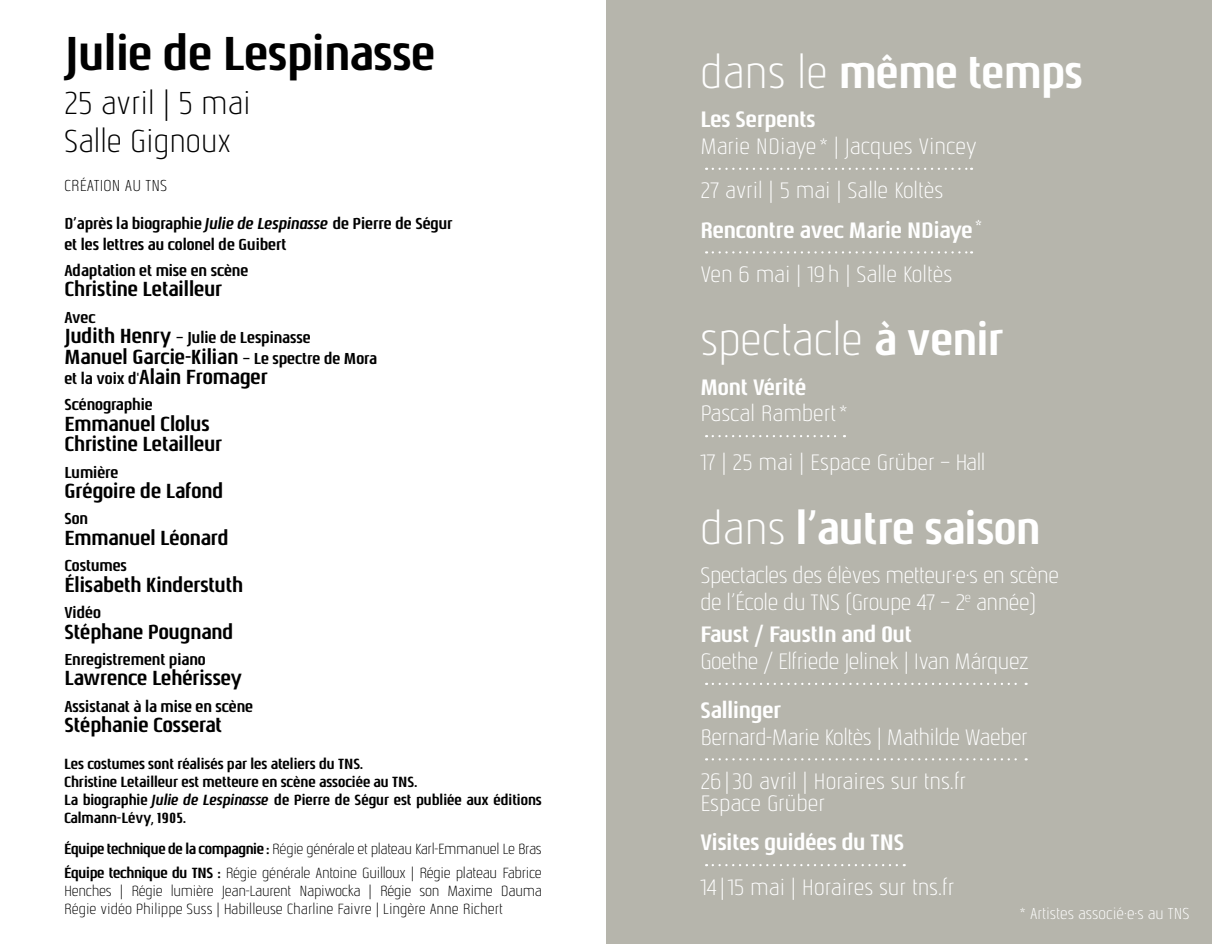
<style>
.page{position:relative;width:1212px;height:944px;background:#fff}
.page>*{position:absolute;margin:0;border:0;box-sizing:border-box;transform-origin:0 0}
.t1{font:700 47.25px "Nautikka";color:#000}
.t2{font:700 44.32px "Nautikka";color:#fff}
.t3{font:300 44.32px "Nautikka";color:#fff}
.t4{font:300 31.5px/37.8px "Nautikka";color:#000}
.t5{font:300 22.28px/26.6px "Nautikka";letter-spacing:-.02em;color:#fff}
.t6{font:300 22.28px/44.3px "Nautikka";color:#fff}
.t7{font:700 22.28px/44.3px "Nautikka";color:#fff}
.t8{font:700 20.25px/20.2px "Nautikka";color:#000}
.t9{font:700 15.75px/20.2px "Nautikka";color:#000}
.t10{font:300 15.75px "Nautikka";color:#fff}
.t11{font:300 15.75px "Nautikka";letter-spacing:.01em;color:#000}
.t12{font:700 14.62px/18px "Nautikka";color:#000}
.t13{font:300 14.62px/24.3px "Nautikka";letter-spacing:-.02em;color:#000}
.t14{font:300 14.62px/18px "Nautikka";color:#000}
.s1{font-style:italic}
.s2{font-size:20.25px}
.s3{font-size:15.75px}
.s4{font-weight:700}
.s5{font-weight:300}
</style>
<div class="page">
<div style="left:606px;top:0;width:606px;height:944px;background:#b6b5ac"></div>
<svg style="left:713px;top:168px;width:259px;height:2px"></svg>
<svg style="left:713px;top:251px;width:259px;height:3px"></svg>
<svg style="left:713px;top:435px;width:132px;height:2px"></svg>
<svg style="left:713px;top:683px;width:314px;height:2px"></svg>
<svg style="left:713px;top:758px;width:314px;height:2px"></svg>
<svg style="left:713px;top:864px;width:192px;height:2px"></svg>
<h1 class="t1" style="left:64px;top:24px;width:372px">Julie de Lespinasse</h1>
<h3 class="t4" style="left:64px;top:84px;width:188px">25 avril | 5 mai<br>Salle Gignoux</h3>
<p class="t11" style="left:64px;top:176px;width:105px">CRÉATION AU TNS</p>
<p class="t9" style="left:64px;top:214px;width:390px">D’après la biographie <span class="s1">Julie de Lespinasse</span> de Pierre de Ségur et les lettres au colonel de Guibert</p>
<p class="t9" style="left:64px;top:261px;width:185px">Adaptation et mise en scène</p>
<p class="t8" style="left:64px;top:279px;width:159px">Christine Letailleur</p>
<p class="t9" style="left:64px;top:308px;width:248px">Avec<br><span class="s2">Judith Henry</span> − Julie de Lespinasse</p>
<p class="t8" style="left:64px;top:347px;width:314px">Manuel Garcie-Kilian <span class="s3">− Le spectre de Mora et la voix d'</span>Alain Fromager</p>
<p class="t9" style="left:64px;top:395px;width:90px">Scénographie</p>
<p class="t8" style="left:64px;top:414px;width:159px">Emmanuel Clolus<br>Christine Letailleur</p>
<p class="t9" style="left:64px;top:462px;width:56px">Lumière</p>
<p class="t8" style="left:64px;top:481px;width:160px">Grégoire de Lafond</p>
<p class="t9" style="left:64px;top:509px;width:25px">Son</p>
<p class="t8" style="left:64px;top:528px;width:166px">Emmanuel Léonard</p>
<p class="t9" style="left:64px;top:556px;width:64px">Costumes</p>
<p class="t8" style="left:64px;top:575px;width:180px">Élisabeth Kinderstuth</p>
<p class="t9" style="left:64px;top:603px;width:38px">Vidéo</p>
<p class="t8" style="left:64px;top:621px;width:170px">Stéphane Pougnand</p>
<p class="t9" style="left:64px;top:650px;width:143px">Enregistrement piano</p>
<p class="t8" style="left:64px;top:668px;width:179px">Lawrence Lehérissey</p>
<p class="t9" style="left:64px;top:696px;width:190px">Assistanat à la mise en scène</p>
<p class="t8" style="left:64px;top:715px;width:159px">Stéphanie Cosserat</p>
<p class="t12" style="left:64px;top:755px;width:479px">Les costumes sont réalisés par les ateliers du TNS.<br>Christine Letailleur est metteure en scène associée au TNS.<br>La biographie <span class="s1">Julie de Lespinasse</span> de Pierre de Ségur est publiée aux éditions Calmann-Lévy, 1905.</p>
<p class="t13" style="left:64px;top:836px;width:479px"><span class="s4">Équipe technique de la compagnie :</span> Régie générale et plateau Karl-Emmanuel Le Bras<br><span class="s4">Équipe technique du TNS :</span> Régie générale Antoine Guilloux | Régie plateau Fabrice</p>
<p class="t14" style="left:64px;top:882px;width:479px">Henches | Régie lumière Jean-Laurent Napiwocka | Régie son Maxime Dauma<br>Régie vidéo Philippe Suss | Habilleuse Charline Faivre | Lingère Anne Richert</p>
<h2 class="t2" style="left:700px;top:45px;width:384px"><span class="s5">dans le</span> même temps</h2>
<h3 class="t7" style="left:700px;top:98px;width:117px">Les Serpents</h3>
<h3 class="t6" style="left:700px;top:124px;width:278px">Marie NDiaye * | Jacques Vincey<br>27 avril | 5 mai | Salle Koltès</h3>
<h3 class="t7" style="left:700px;top:208px;width:283px">Rencontre avec Marie NDiaye <sup>*<br></sup><span class="s5">Ven 6 mai | 19h | Salle Koltès</span></h3>
<h2 class="t3" style="left:700px;top:314px;width:305px">spectacle <span class="s4">à venir</span></h2>
<h3 class="t7" style="left:700px;top:365px;width:107px">Mont Vérité</h3>
<h3 class="t6" style="left:700px;top:389px;width:287px;line-height:48.8px">Pascal Rambert *<br>17 | 25 mai | Espace Grüber − Hall</h3>
<h2 class="t2" style="left:700px;top:500px;width:341px"><span class="s5">dans</span> l’autre saison</h2>
<h3 class="t5" style="left:700px;top:562px;width:360px">Spectacles des élèves metteur·e·s en scène de l’École du TNS (Groupe 47 − 2<sup>e</sup> année)</h3>
<h3 class="t7" style="left:700px;top:613px;width:213px">Faust / FaustIn and Out</h3>
<h3 class="t5" style="left:700px;top:648px;width:330px">Goethe / Elfriede Jelinek | Ivan Márquez</h3>
<h3 class="t7" style="left:700px;top:688px;width:82px">Sallinger</h3>
<h3 class="t5" style="left:700px;top:714px;width:329px;line-height:44.3px">Bernard-Marie Koltès | Mathilde Waeber<br>26| 30 avril | Horaires sur tns.fr</h3>
<h3 class="t6" style="left:700px;top:781px;width:126px">Espace Grüber</h3>
<h3 class="t7" style="left:700px;top:820px;width:205px">Visites guidées du TNS</h3>
<h3 class="t6" style="left:700px;top:865px;width:256px">14 |15 mai | Horaires sur tns.fr</h3>
<p class="t10" style="left:1019px;top:904px;width:171px">* Artistes associé·e·s au TNS</p>
</div>
